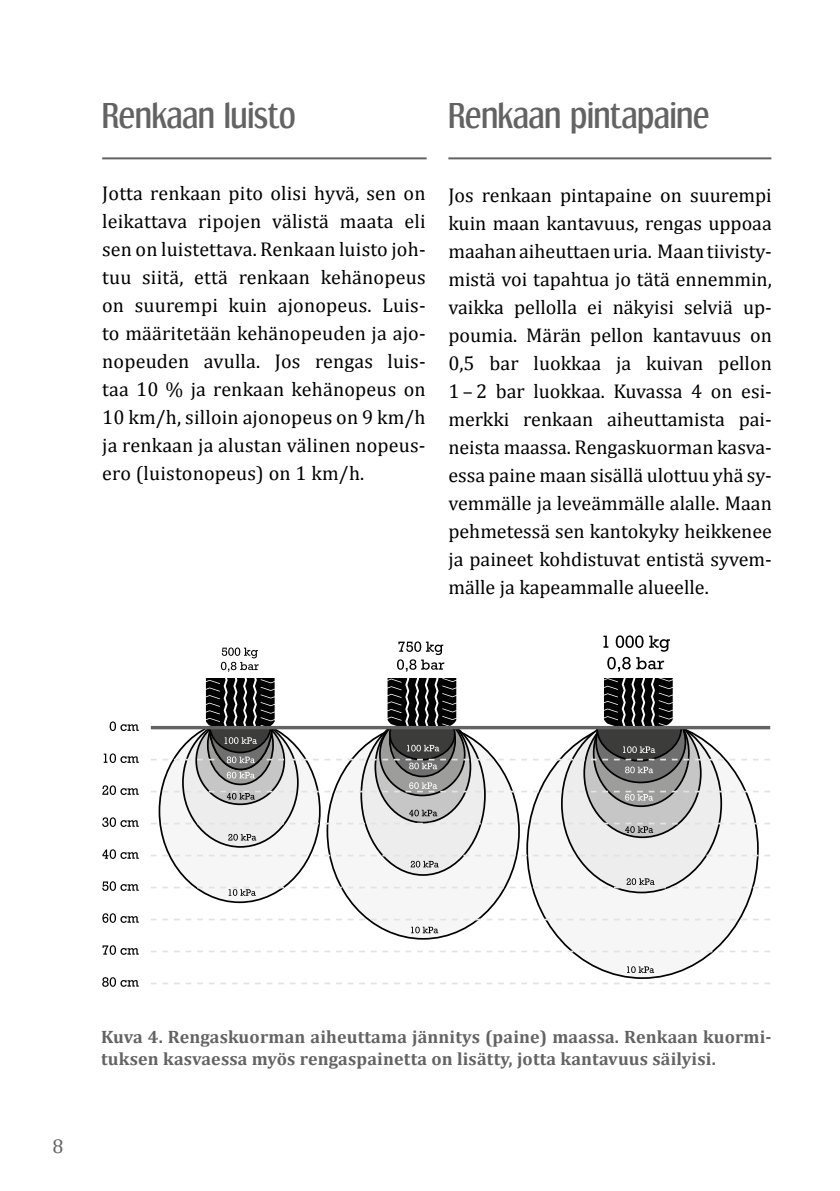
<style>
.page{position:relative;width:840px;height:1191px;background:#fff}
.page>*{position:absolute;margin:0;border:0;box-sizing:border-box;transform-origin:0 0}
.t1{font:32px "Dream Orphanage Rg";color:#646363}
.t2{font:20px/28px "Cambria";color:#000;text-align:justify}
.t3{font:20px "Cambria";color:#646363}
.t4{font:700 18px/22px "Cambria";letter-spacing:.01em;color:#646363}
</style>
<div class="page">
<div style="left:527px;top:720px;width:230px;height:258px;background:#f6f6f6;border-radius:50%"></div>
<div style="left:561px;top:715px;width:159px;height:177px;background:#ededed;border-radius:50%"></div>
<svg style="left:584px;top:709px;width:116px;height:128px;background:#b3b3b3"></svg>
<div style="left:327px;top:723px;width:191px;height:215px;background:#f6f6f6;border-radius:50%"></div>
<div style="left:361px;top:715px;width:123px;height:160px;background:#ededed;border-radius:50%"></div>
<svg style="left:375px;top:711px;width:95px;height:111px"></svg>
<div style="left:159px;top:720px;width:160px;height:182px;background:#f6f6f6;border-radius:50%"></div>
<svg style="left:183px;top:718px;width:115px;height:129px;fill:#ededed"></svg>
<div style="left:389px;top:708px;width:65px;height:51px;background:#3c3c3b;border-radius:50%"></div>
<div style="left:596px;top:695px;width:84px;height:65px;background:#3c3c3b;border-radius:50%"></div>
<svg style="left:221px;top:647px;width:37px;height:24px"></svg>
<svg style="left:603px;top:635px;width:66px;height:36px"></svg>
<svg style="left:397px;top:641px;width:47px;height:30px"></svg>
<svg style="left:411px;top:926px;width:27px;height:7px"></svg>
<svg style="left:409px;top:809px;width:28px;height:7px"></svg>
<svg style="left:627px;top:966px;width:26px;height:7px"></svg>
<svg style="left:151px;top:854px;width:618px;height:13px"></svg>
<svg style="left:151px;top:918px;width:618px;height:2px"></svg>
<svg style="left:151px;top:950px;width:618px;height:2px"></svg>
<svg style="left:151px;top:982px;width:618px;height:2px"></svg>
<svg style="left:151px;top:878px;width:618px;height:18px"></svg>
<svg style="left:151px;top:822px;width:618px;height:18px"></svg>
<div style="left:209px;top:695px;width:62px;height:57px;background:#3c3c3b;border-radius:50%"></div>
<svg style="left:151px;top:737px;width:618px;height:63px"></svg>
<div style="left:201px;top:675px;width:514px;height:51px;background:#fff"></div>
<svg style="left:206px;top:678px;width:68px;height:48px;background:#2a2a2a"></svg>
<svg style="left:387px;top:678px;width:69px;height:48px;background:#2d2d2d"></svg>
<svg style="left:603px;top:678px;width:69px;height:48px;background:#2f2f2f"></svg>
<hr style="left:151px;top:726px;width:618px;height:3px;background:#646363">
<svg style="left:110px;top:721px;width:29px;height:10px"></svg>
<svg style="left:104px;top:753px;width:35px;height:10px"></svg>
<svg style="left:102px;top:785px;width:37px;height:10px"></svg>
<svg style="left:102px;top:817px;width:37px;height:10px"></svg>
<svg style="left:102px;top:849px;width:37px;height:10px"></svg>
<svg style="left:102px;top:881px;width:37px;height:10px"></svg>
<svg style="left:102px;top:913px;width:37px;height:10px"></svg>
<svg style="left:102px;top:945px;width:37px;height:9px"></svg>
<svg style="left:102px;top:977px;width:37px;height:9px"></svg>
<hr style="left:102px;top:157px;width:324px;height:2px;background:#646363">
<hr style="left:448px;top:157px;width:323px;height:2px;background:#646363">
<h1 class="t1" style="left:102px;top:97px;width:195px">Renkaan luisto</h1>
<p class="t2" style="left:102px;top:179px;width:325px">Jotta renkaan pito olisi hyvä, sen on leikattava ripojen välistä maata eli sen on luistettava. Renkaan luisto joh&shy;tuu siitä, että renkaan kehänopeus on suurempi kuin ajonopeus. Luis&shy;to määritetään kehänopeuden ja ajo&shy;nopeuden avulla. Jos rengas luis&shy;taa 10 % ja renkaan kehänopeus on 10 km/h, silloin ajonopeus on 9 km/h ja renkaan ja alustan välinen nopeus&shy;ero (luistonopeus) on 1 km/h.</p>
<h1 class="t1" style="left:448px;top:96px;width:262px">Renkaan pintapaine</h1>
<p class="t2" style="left:448px;top:181px;width:325px">Jos renkaan pintapaine on suurempi kuin maan kantavuus, rengas uppoaa maahan aiheuttaen uria. Maan tiivisty&shy;mistä voi tapahtua jo tätä ennemmin, vaikka pellolla ei näkyisi selviä up&shy;poumia. Märän pellon kantavuus on 0,5 bar luokkaa ja kuivan pellon 1 – 2 bar luokkaa. Kuvassa 4 on esi&shy;merkki renkaan aiheuttamista pai&shy;neista maassa. Rengaskuorman kasva&shy;essa paine maan sisällä ulottuu yhä sy&shy;vemmälle ja leveämmälle alalle. Maan pehmetessä sen kantokyky heikkenee ja paineet kohdistuvat entistä syvem&shy;mälle ja kapeammalle alueelle.</p>
<p class="t3" style="left:52px;top:1134px;width:13px">8</p>
<p class="t4" style="left:101px;top:1025px;width:671px">Kuva 4. Rengaskuorman aiheuttama jännitys (paine) maassa. Renkaan kuormi&shy;tuksen kasvaessa myös rengaspainetta on lisätty, jotta kantavuus säilyisi.</p>
</div>
